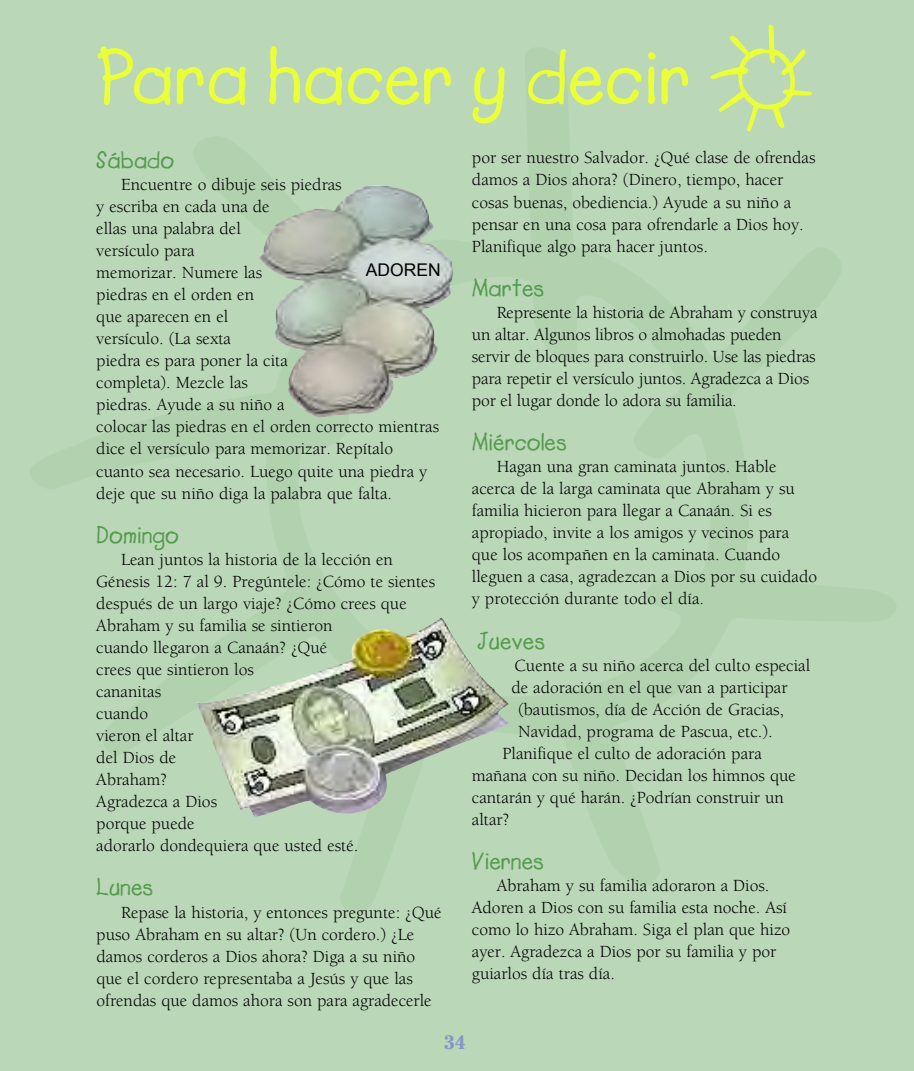
<style>
.page{position:relative;width:914px;height:1071px;background:#bad7b8}
.page>*{position:absolute;margin:0;border:0;box-sizing:border-box;transform-origin:0 0}
.t1{font:700 78.75px "Lemonade";color:#ebff38}
.t2{font:700 24.5px "Lemonade";color:#549b4d}
.t3{font:700 19.25px "Cheltenham";color:#8496c6}
.t4{font:17.5px/22.1px "Berkeley";color:#000}
</style>
<div class="page">
<svg style="left:710px;top:25px;width:102px;height:106px"></svg>
<img style="left:259px;top:185px;width:194px;height:234px">
<img style="left:196px;top:617px;width:312px;height:200px">
<svg style="left:366px;top:263px;width:73px;height:14px"></svg>
<h1 class="t1" style="left:96px;top:30px;width:596px">Para hacer y decir</h1>
<h2 class="t2" style="left:96px;top:145px;width:79px">Sábado</h2>
<p class="t4" style="left:96px;top:174px;width:344px;text-indent:25px">Encuentre o dibuje seis piedras<br>y escriba en cada una de<br>ellas una palabra del<br>versículo para<br>memorizar. Numere las<br>piedras en el orden en<br>que aparecen en el<br>versículo. (La sexta<br>piedra es para poner la cita<br>completa). Mezcle las<br>piedras. Ayude a su niño a<br>colocar las piedras en el orden correcto mientras dice el versículo para memorizar. Repítalo cuanto sea necesario. Luego quite una piedra y deje que su niño diga la palabra que falta.</p>
<h2 class="t2" style="left:96px;top:520px;width:84px">Domingo</h2>
<p class="t4" style="left:96px;top:549px;width:340px;text-indent:25px">Lean juntos la historia de la lección en<br>Génesis 12: 7 al 9. Pregúntele: ¿Cómo te sientes después de un largo viaje? ¿Cómo crees que<br>Abraham y su familia se sintieron<br>cuando llegaron a Canaán? ¿Qué<br>crees que sintieron los<br>cananitas<br>cuando<br>vieron el altar<br>del Dios de<br>Abraham?<br>Agradezca a Dios<br>porque puede<br>adorarlo dondequiera que usted esté.</p>
<h2 class="t2" style="left:96px;top:873px;width:59px">Lunes</h2>
<p class="t4" style="left:96px;top:901px;width:347px;text-indent:25px">Repase la historia, y entonces pregunte: ¿Qué puso Abraham en su altar? (Un cordero.) ¿Le damos corderos a Dios ahora? Diga a su niño que el cordero representaba a Jesús y que las ofrendas que damos ahora son para agradecerle</p>
<p class="t4" style="left:472px;top:147px;width:345px">por ser nuestro Salvador. ¿Qué clase de ofrendas damos a Dios ahora? (Dinero, tiempo, hacer cosas buenas, obediencia.) Ayude a su niño a pensar en una cosa para ofrendarle a Dios hoy.<br>Planifique algo para hacer juntos.</p>
<h2 class="t2" style="left:472px;top:273px;width:74px">Martes</h2>
<p class="t4" style="left:472px;top:302px;width:347px;text-indent:25px">Represente la historia de Abraham y construya un altar. Algunos libros o almohadas pueden servir de bloques para construirlo. Use las piedras para repetir el versículo juntos. Agradezca a Dios por el lugar donde lo adora su familia.</p>
<h2 class="t2" style="left:472px;top:427px;width:97px">Miércoles</h2>
<p class="t4" style="left:472px;top:456px;width:347px;text-indent:25px">Hagan una gran caminata juntos. Hable acerca de la larga caminata que Abraham y su familia hicieron para llegar a Canaán. Si es apropiado, invite a los amigos y vecinos para que los acompañen en la caminata. Cuando lleguen a casa, agradezcan a Dios por su cuidado y protección durante todo el día.</p>
<h2 class="t2" style="left:477px;top:626px;width:69px">Jueves</h2>
<p class="t4" style="left:514px;top:654px;width:297px">Cuente a su niño acerca del culto especial</p>
<p class="t4" style="left:511px;top:676px;width:278px">de adoración en el que van a participar</p>
<p class="t4" style="left:518px;top:699px;width:267px">(bautismos, día de Acción de Gracias,</p>
<p class="t4" style="left:518px;top:721px;width:256px">Navidad, programa de Pascua, etc.).</p>
<p class="t4" style="left:502px;top:743px;width:261px">Planifique el culto de adoración para</p>
<p class="t4" style="left:472px;top:765px;width:325px">mañana con su niño. Decidan los himnos que</p>
<p class="t4" style="left:472px;top:787px;width:313px">cantarán y qué harán. ¿Podrían construir un</p>
<p class="t4" style="left:472px;top:809px;width:39px">altar?</p>
<h2 class="t2" style="left:472px;top:846px;width:74px">Viernes</h2>
<p class="t4" style="left:472px;top:875px;width:320px;text-indent:25px">Abraham y su familia adoraron a Dios.<br>Adoren a Dios con su familia esta noche. Así como lo hizo Abraham. Siga el plan que hizo ayer. Agradezca a Dios por su familia y por guiarlos día tras día.</p>
<p class="t3" style="left:444px;top:1031px;width:23px">34</p>
</div>
